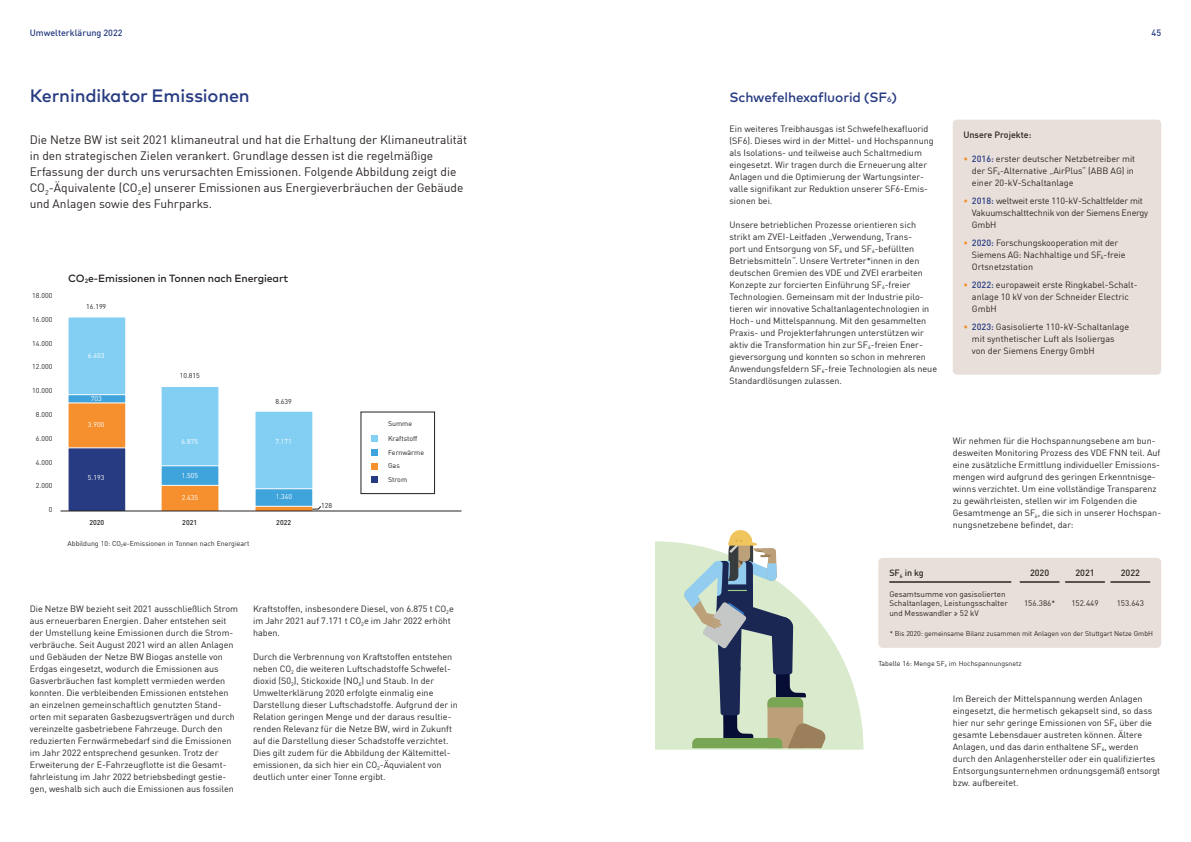
<style>
.page{position:relative;width:1191px;height:842px;background:#fff}
.page>*{position:absolute;margin:0;border:0;box-sizing:border-box;transform-origin:0 0}
.t1{font:500 18px "Mark OT";letter-spacing:-.01em;color:#263b81}
.t2{font:500 13.5px "Mark OT";letter-spacing:-.01em;color:#263b81}
.t3{font:12px/16px "En BWDIN Pro";color:#292422}
.t4{font:500 10.5px "Mark OT";letter-spacing:-.01em;color:#292422}
.t5{font:9px/12px "En BWDIN Pro";color:#292422}
.t6{font:9px/12px "En BWDIN Pro";letter-spacing:-.02em;color:#292422}
.t7{font:500 9px "En BWDIN Pro";color:#292422}
.t8{font:500 9px "En BWDIN Pro";color:#263b81}
.t9{font:8px/9.5px "En BWDIN Pro";color:#292422}
.t10{font:7px "En BWDIN Pro";color:#292422}
.t11{font:7px "En BWDIN Pro";color:#231f20}
.t12{font:7px "En BWDIN Pro";color:#fff}
.t13{font:500 7px "En BWDIN Pro";color:#231f20}
.s1{font-size:7.9px}
.s2{font-weight:500;color:#f68f2e}
.s3{font-weight:500;color:#263b81}
</style>
<div class="page">
<svg style="left:655px;top:541px;width:208px;height:209px;fill:#d9ebcc"></svg>
<div style="left:952px;top:120px;width:209px;height:255px;background:#e8dfda;border-radius:4px"></div>
<div style="left:878px;top:558px;width:283px;height:90px;background:#e8dfda;border-radius:4px"></div>
<hr style="left:889px;top:581px;width:122px;height:2px;background:#292422">
<hr style="left:1019px;top:581px;width:40px;height:2px;background:#292422">
<hr style="left:1065px;top:581px;width:39px;height:2px;background:#292422">
<hr style="left:1110px;top:581px;width:40px;height:2px;background:#292422">
<svg style="left:683px;top:530px;width:143px;height:218px"></svg>
<div style="left:161px;top:386px;width:58px;height:126px;background:#82cff3;border:1px solid #fff"></div>
<div style="left:254px;top:411px;width:59px;height:101px;background:#82cff3;border:1px solid #fff"></div>
<div style="left:68px;top:316px;width:58px;height:196px;background:#82cff3;border:1px solid #fff"></div>
<div style="left:68px;top:394px;width:58px;height:118px;background:#3fa4db;border:1px solid #fff"></div>
<div style="left:68px;top:402px;width:58px;height:110px;background:#f68f2e;border:1px solid #fff"></div>
<div style="left:161px;top:465px;width:58px;height:47px;background:#3fa4db;border:1px solid #fff"></div>
<div style="left:254px;top:488px;width:59px;height:24px;background:#3fa4db;border:1px solid #fff"></div>
<div style="left:68px;top:447px;width:58px;height:65px;background:#263b81;border:1px solid #fff"></div>
<div style="left:161px;top:485px;width:58px;height:27px;background:#f68f2e;border:1px solid #fff"></div>
<svg style="left:254px;top:506px;width:59px;height:5px"></svg>
<hr style="left:60px;top:511px;width:401px;height:1px;background:#292422">
<div style="left:361px;top:412px;width:74px;height:82px;border:1px solid #231f20"></div>
<div style="left:371px;top:463px;width:7px;height:7px;background:#f68f2e"></div>
<div style="left:371px;top:449px;width:7px;height:7px;background:#3fa4db"></div>
<div style="left:371px;top:435px;width:7px;height:7px;background:#82cff3"></div>
<div style="left:371px;top:476px;width:7px;height:7px;background:#263b81"></div>
<svg style="left:312px;top:506px;width:9px;height:3px"></svg>
<p class="t8" style="left:30px;top:25px;width:94px">Umwelterklärung 2022</p>
<p class="t8" style="left:1151px;top:25px;width:11px">45</p>
<h1 class="t1" style="left:30px;top:84px;width:222px">Kernindikator Emissionen</h1>
<h2 class="t2" style="left:729px;top:88px;width:169px">Schwefelhexafluorid (SF<span class="s1">6</span>)</h2>
<p class="t3" style="left:30px;top:130px;width:439px">Die Netze BW ist seit 2021 klimaneutral und hat die Erhaltung der Klimaneutralität in den strategischen Zielen verankert. Grundlage dessen ist die regelmäßige Erfassung der durch uns verursachten Emissionen. Folgende Abbildung zeigt die CO<sub>2</sub>-Äquivalente (CO<sub>2</sub>e) unserer Emissionen aus Energieverbräuchen der Gebäude und Anlagen sowie des Fuhrparks.</p>
<p class="t5" style="left:729px;top:122px;width:206px">Ein weiteres Treibhausgas ist Schwefelhexafluorid (SF6). Dieses wird in der Mittel- und Hochspannung als Isolations- und teilweise auch Schaltmedium eingesetzt. Wir tragen durch die Erneuerung alter Anlagen und die Optimierung der Wartungsinter&shy;valle signifikant zur Reduktion unserer SF6-Emis&shy;sionen bei.</p>
<p class="t5" style="left:729px;top:218px;width:209px">Unsere betrieblichen Prozesse orientieren sich strikt am ZVEI-Leitfaden „Verwendung, Trans-<br>port und Entsorgung von SF<sub>6</sub> und SF<sub>6</sub>-befüllten Betriebsmitteln“. Unsere Vertreter*innen in den deutschen Gremien des VDE und ZVEI erarbeiten Konzepte zur forcierten Einführung SF<sub>6</sub>-freier Technologien. Gemeinsam mit der Industrie pilo&shy;tieren wir innovative Schaltanlagentechnologien in Hoch- und Mittelspannung. Mit den gesammelten Praxis- und Projekterfahrungen unterstützen wir aktiv die Transformation hin zur SF<sub>6</sub>-freien Ener&shy;gieversorgung und konnten so schon in mehreren Anwendungsfeldern SF<sub>6</sub>-freie Technologien als neue Standardlösungen zulassen.</p>
<p class="t4" style="left:68px;top:271px;width:222px">CO<sub>2</sub>e-Emissionen in Tonnen nach Energieart</p>
<p class="t10" style="left:32px;top:290px;width:22px">18.000</p>
<p class="t11" style="left:86px;top:301px;width:22px">16.199</p>
<p class="t10" style="left:32px;top:314px;width:22px">16.000</p>
<p class="t10" style="left:32px;top:337px;width:22px">14.000</p>
<p class="t12" style="left:88px;top:350px;width:18px">6.403</p>
<p class="t10" style="left:32px;top:361px;width:22px">12.000</p>
<p class="t11" style="left:180px;top:370px;width:22px">10.815</p>
<p class="t10" style="left:32px;top:385px;width:22px">10.000</p>
<p class="t10" style="left:36px;top:409px;width:18px">8.000</p>
<p class="t10" style="left:36px;top:433px;width:18px">6.000</p>
<p class="t10" style="left:36px;top:457px;width:18px">4.000</p>
<p class="t10" style="left:36px;top:480px;width:18px">2.000</p>
<p class="t10" style="left:49px;top:504px;width:5px">0</p>
<p class="t12" style="left:91px;top:393px;width:12px">703</p>
<p class="t12" style="left:88px;top:419px;width:18px">3.900</p>
<p class="t12" style="left:88px;top:472px;width:18px">5.193</p>
<p class="t11" style="left:275px;top:396px;width:18px">8.639</p>
<p class="t12" style="left:181px;top:436px;width:18px">6.875</p>
<p class="t12" style="left:275px;top:436px;width:18px">7.171</p>
<p class="t12" style="left:182px;top:470px;width:18px">1.505</p>
<p class="t12" style="left:182px;top:492px;width:18px">2.435</p>
<p class="t12" style="left:276px;top:491px;width:18px">1.340</p>
<p class="t13" style="left:89px;top:517px;width:16px">2020</p>
<p class="t13" style="left:182px;top:517px;width:16px">2021</p>
<p class="t13" style="left:276px;top:517px;width:16px">2022</p>
<p class="t10" style="left:68px;top:538px;width:183px">Abbildung 10: CO<sub>2</sub>e-Emissionen in Tonnen nach Energieart</p>
<p class="t11" style="left:321px;top:500px;width:12px">128</p>
<p class="t11" style="left:388px;top:418px;width:26px">Summe</p>
<p class="t11" style="left:388px;top:433px;width:31px">Kraftstoff</p>
<p class="t11" style="left:388px;top:447px;width:37px">Fernwärme</p>
<p class="t11" style="left:388px;top:460px;width:13px">Gas</p>
<p class="t11" style="left:388px;top:474px;width:21px">Strom</p>
<p class="t7" style="left:963px;top:127px;width:70px">Unsere Projekte:</p>
<p class="t5" style="left:972px;top:152px;width:165px;text-indent:-9px"><span class="s2">•</span> <span class="s3">2016:</span> erster deutscher Netzbetreiber mit der SF<sub>6</sub>-Alternative „AirPlus“ (ABB AG) in einer 20-kV-Schaltanlage</p>
<p class="t6" style="left:972px;top:194px;width:178px;text-indent:-9px"><span class="s2">•</span> <span class="s3">2018:</span> weltweit erste 110-kV-Schaltfelder mit<br>Vakuumschalttechnik von der Siemens Energy<br>GmbH</p>
<p class="t5" style="left:972px;top:236px;width:155px;text-indent:-9px"><span class="s2">•</span> <span class="s3">2020:</span> Forschungskooperation mit der<br>Siemens AG: Nachhaltige und SF<sub>6</sub>-freie<br>Ortsnetzstation</p>
<p class="t5" style="left:972px;top:278px;width:166px;text-indent:-9px"><span class="s2">•</span> <span class="s3">2022:</span> europaweit erste Ringkabel-Schalt&shy;anlage 10 kV von der Schneider Electric<br>GmbH</p>
<p class="t5" style="left:972px;top:320px;width:159px;text-indent:-9px"><span class="s2">•</span> <span class="s3">2023:</span> Gasisolierte 110-kV-Schaltanlage mit synthetischer Luft als Isoliergas von der Siemens Energy GmbH</p>
<p class="t5" style="left:952px;top:434px;width:210px">Wir nehmen für die Hochspannungsebene am bun&shy;desweiten Monitoring Prozess des VDE FNN teil. Auf eine zusätzliche Ermittlung individueller Emissions&shy;mengen wird aufgrund des geringen Erkenntnisge&shy;winns verzichtet. Um eine vollständige Transparenz zu gewährleisten, stellen wir im Folgenden die Gesamtmenge an SF<sub>6</sub>, die sich in unserer Hochspan&shy;nungsnetzebene befindet, dar:</p>
<p class="t5" style="left:30px;top:602px;width:210px">Die Netze BW bezieht seit 2021 ausschließlich Strom aus erneuerbaren Energien. Daher entstehen seit der Umstellung keine Emissionen durch die Strom&shy;verbräuche. Seit August 2021 wird an allen Anlagen und Gebäuden der Netze BW Biogas anstelle von Erdgas eingesetzt, wodurch die Emissionen aus Gasverbräuchen fast komplett vermieden werden konnten. Die verbleibenden Emissionen entstehen an einzelnen gemeinschaftlich genutzten Stand&shy;orten mit separaten Gasbezugsverträgen und durch vereinzelte gasbetriebene Fahrzeuge. Durch den reduzierten Fernwärmebedarf sind die Emissionen im Jahr 2022 entsprechend gesunken. Trotz der Erweiterung der E-Fahrzeugflotte ist die Gesamt&shy;fahrleistung im Jahr 2022 betriebsbedingt gestie&shy;gen, weshalb sich auch die Emissionen aus fossilen</p>
<p class="t5" style="left:253px;top:602px;width:202px">Kraftstoffen, insbesondere Diesel, von 6.875 t CO<sub>2</sub>e im Jahr 2021 auf 7.171 t CO<sub>2</sub>e im Jahr 2022 erhöht haben.</p>
<p class="t5" style="left:253px;top:650px;width:206px">Durch die Verbrennung von Kraftstoffen entstehen neben CO<sub>2</sub> die weiteren Luftschadstoffe Schwefel&shy;dioxid (S0<sub>2</sub>), Stickoxide (NO<sub>X</sub>) und Staub. In der Umwelterklärung 2020 erfolgte einmalig eine Darstellung dieser Luftschadstoffe. Aufgrund der in Relation geringen Menge und der daraus resultie&shy;renden Relevanz für die Netze BW, wird in Zukunft auf die Darstellung dieser Schadstoffe verzichtet.<br>Dies gilt zudem für die Abbildung der Kältemittel&shy;emissionen, da sich hier ein CO<sub>2</sub>-Äquvialent von deutlich unter einer Tonne ergibt.</p>
<p class="t7" style="left:889px;top:566px;width:36px">SF<sub>6</sub> in kg</p>
<p class="t7" style="left:1030px;top:566px;width:21px">2020</p>
<p class="t7" style="left:1075px;top:566px;width:21px">2021</p>
<p class="t7" style="left:1120px;top:566px;width:21px">2022</p>
<p class="t9" style="left:889px;top:588px;width:120px">Gesamtsumme von gasisolierten<br>Schaltanlagen, Leistungsschalter und Messwandler ≥ 52 kV</p>
<p class="t9" style="left:1024px;top:598px;width:33px">156.386*</p>
<p class="t9" style="left:1071px;top:598px;width:29px">152.449</p>
<p class="t9" style="left:1116px;top:598px;width:29px">153.643</p>
<p class="t10" style="left:889px;top:628px;width:265px">* Bis 2020: gemeinsame Bilanz zusammen mit Anlagen von der Stuttgart Netze GmbH</p>
<p class="t10" style="left:878px;top:658px;width:145px">Tabelle 16: Menge SF<sub>6</sub> im Hochspannungsnetz</p>
<p class="t5" style="left:952px;top:692px;width:209px">Im Bereich der Mittelspannung werden Anlagen eingesetzt, die hermetisch gekapselt sind, so dass hier nur sehr geringe Emissionen von SF<sub>6</sub> über die gesamte Lebensdauer austreten können. Ältere Anlagen, und das darin enthaltene SF<sub>6</sub>, werden durch den Anlagenhersteller oder ein qualifiziertes Entsorgungsunternehmen ordnungsgemäß entsorgt bzw. aufbereitet.</p>
</div>
